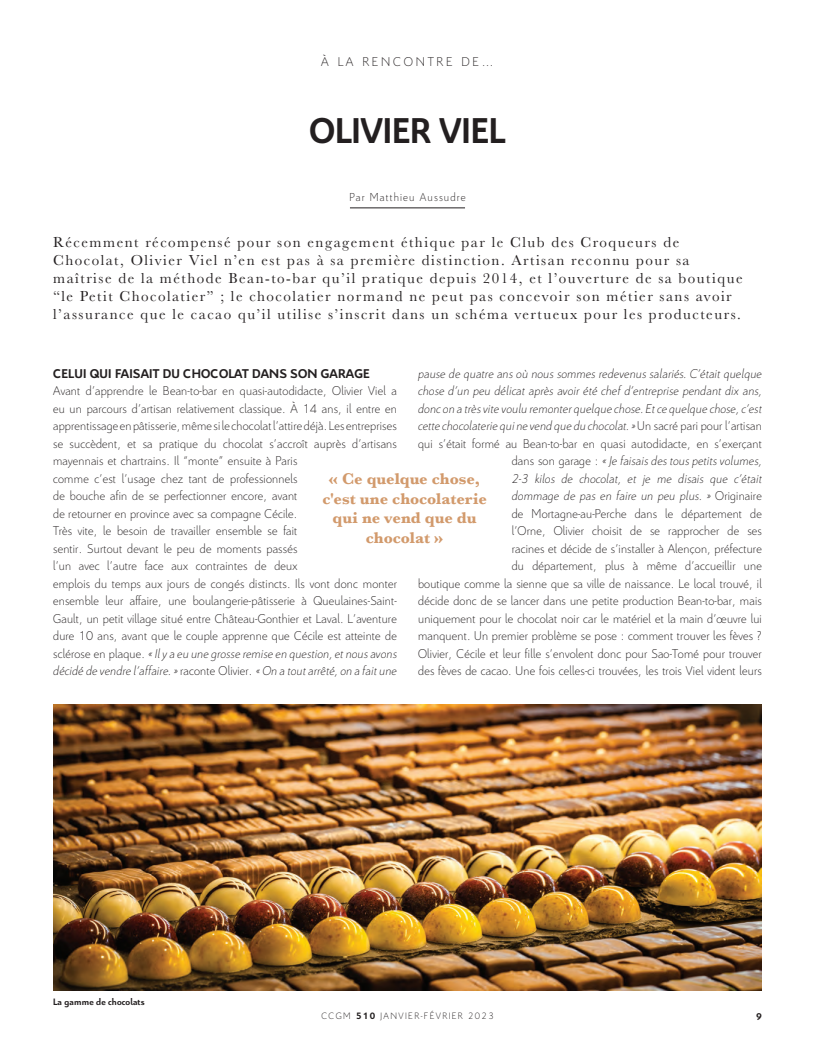
<style>
.page{position:relative;width:815px;height:1063px;background:#fff}
.page>*{position:absolute;margin:0;border:0;box-sizing:border-box;transform-origin:0 0}
.t1{font:700 38.75px "Citroen";color:#231f20;scale:.95 1}
.t2{font:700 16.25px/19.5px "Baskerville";color:#d29a6c;text-align:center}
.t3{font:15px/18px "Baskerville";letter-spacing:.1em;color:#231f20}
.t4{font:300 13.75px/17.5px "Citroen";letter-spacing:.015em;color:#231f20}
.t5{font:700 13.75px "Citroen";letter-spacing:.015em;color:#231f20}
.t6{font:300 13.75px "Citroen";letter-spacing:.2em;color:#231f20}
.t7{font:300 12.5px "Citroen";letter-spacing:.095em;color:#231f20;scale:.95 1}
.t8{font:700 10.62px "Citroen";color:#231f20}
.t9{font:300 10px "Citroen";letter-spacing:.14em;color:#231f20}
.t10{font:700 10px "Citroen";letter-spacing:.015em;color:#231f20}
.s1{font-style:italic}
.s2{font-weight:700}
</style>
<div class="page">
<hr style="left:350px;top:208px;width:115px;height:1px;background:#231f20">
<img style="left:53px;top:705px;width:709px;height:285px">
<p class="t6" style="left:321px;top:52px;width:174px">À LA RENCONTRE DE…</p>
<h1 class="t1" style="left:310px;top:104px;width:208px">OLIVIER VIEL</h1>
<p class="t7" style="left:349px;top:188px;width:124px">Par Matthieu Aussudre</p>
<p class="t3" style="left:53px;top:233px;width:691px">Récemment récompensé pour son engagement éthique par le Club des Croqueurs de Chocolat, Olivier Viel n’en est pas à sa première distinction. Artisan reconnu pour sa maîtrise de la méthode Bean-to-bar qu’il pratique depuis 2014, et l’ouverture de sa boutique “le Petit Chocolatier” ; le chocolatier normand ne peut pas concevoir son métier sans avoir l’assurance que le cacao qu’il utilise s’inscrit dans un schéma vertueux pour les producteurs.</p>
<p class="t4" style="left:418px;top:364px;width:345px;text-align:right"><span class="s1">pause de quatre ans où nous sommes redevenus salariés. C’était quelque chose d’un peu délicat après avoir été chef d’entreprise pendant dix ans, donc on a très vite voulu remonter quelque chose. Et ce quelque chose, c’est cette chocolaterie qui ne vend que du chocolat. »</span> Un sacré pari pour l’artisan qui s’était formé au Bean-to-bar en quasi autodidacte, en s’exerçant dans son garage : <span class="s1">« Je faisais des tous petits volumes,<br>2-3 kilos de chocolat, et je me disais que c’était<br>dommage de pas en faire un peu plus. »</span> Originaire<br>de Mortagne-au-Perche dans le département de<br>l’Orne, Olivier choisit de se rapprocher de ses<br>racines et décide de s’installer à Alençon, préfecture<br>du département, plus à même d’accueillir une<br>boutique comme la sienne que sa ville de naissance. Le local trouvé, il décide donc de se lancer dans une petite production Bean-to-bar, mais uniquement pour le chocolat noir car le matériel et la main d’œuvre lui manquent. Un premier problème se pose : comment trouver les fèves ?<br>Olivier, Cécile et leur fille s’envolent donc pour Sao-Tomé pour trouver des fèves de cacao. Une fois celles-ci trouvées, les trois Viel vident leurs</p>
<p class="t5" style="left:53px;top:364px;width:318px">CELUI QUI FAISAIT DU CHOCOLAT DANS SON GARAGE</p>
<p class="t4" style="left:53px;top:381px;width:345px">Avant d’apprendre le Bean-to-bar en quasi-autodidacte, Olivier Viel a eu un parcours d’artisan relativement classique. À 14 ans, il entre en apprentissage en pâtisserie, même si le chocolat l’attire déjà. Les entreprises se succèdent, et sa pratique du chocolat s’accroît auprès d’artisans mayennais et chartrains. Il “monte” ensuite à Paris<br>comme c’est l’usage chez tant de professionnels<br>de bouche afin de se perfectionner encore, avant<br>de retourner en province avec sa compagne Cécile.<br>Très vite, le besoin de travailler ensemble se fait<br>sentir. Surtout devant le peu de moments passés<br>l’un avec l’autre face aux contraintes de deux<br>emplois du temps aux jours de congés distincts. Ils vont donc monter ensemble leur affaire, une boulangerie-pâtisserie à Queulaines-Saint-Gault, un petit village situé entre Château-Gonthier et Laval. L’aventure dure 10 ans, avant que le couple apprenne que Cécile est atteinte de sclérose en plaque. <span class="s1">« Il y a eu une grosse remise en question, et nous avons décidé de vendre l’affaire. »</span> raconte Olivier. <span class="s1">« On a tout arrêté, on a fait une</span></p>
<p class="t2" style="left:322px;top:469px;width:166px">« Ce quelque chose, c'est une chocolaterie qui ne vend que du chocolat »</p>
<p class="t10" style="left:53px;top:995px;width:93px">La gamme de chocolats</p>
<p class="t9" style="left:321px;top:1009px;width:174px">CCGM <span class="s2">510</span> JANVIER-FÉVRIER 2023</p>
<p class="t8" style="left:756px;top:1010px;width:7px">9</p>
</div>
